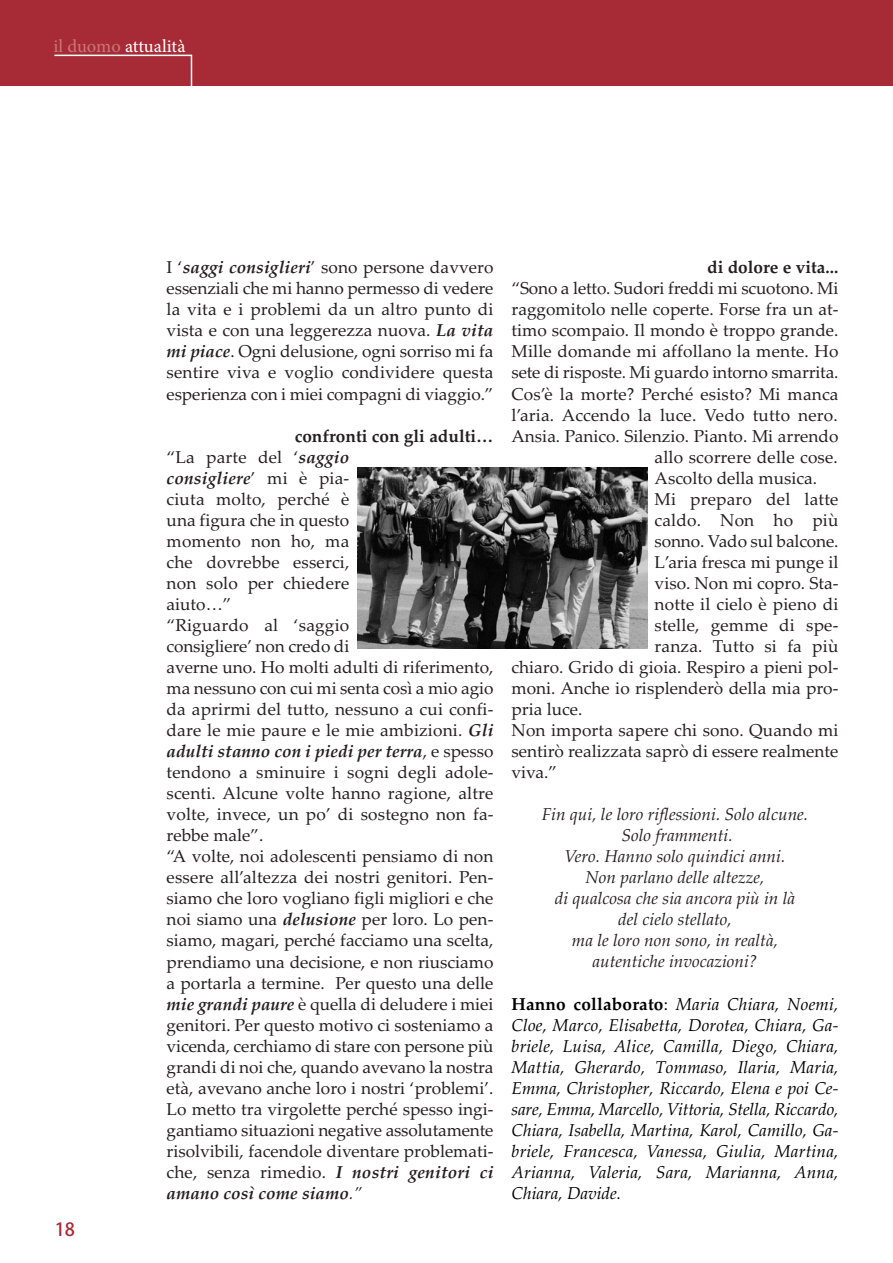
<style>
.page{position:relative;width:893px;height:1263px;background:#fff}
.page>*{position:absolute;margin:0;border:0;box-sizing:border-box;transform-origin:0 0}
.t1{font:18px "Adobe Hebrew";letter-spacing:-.005em;color:#fff}
.t2{font:18px "Adobe Heiti Std";color:#a72b36}
.t3{font:17.25px/21px "Palatino Linotype";color:#231f20;text-align:justify}
.t4{font:italic 17.25px/21px "Palatino Linotype";letter-spacing:.01em;color:#000;text-align:justify}
.t5{font:italic 17.25px/21px "Palatino Linotype";color:#231f20;text-align:center}
.t6{font:700 17.25px "Palatino Linotype";color:#231f20}
.s1{color:#c97677}
.s2{font-weight:700;font-style:italic}
.s3{font-weight:700}
.s4{font-style:italic}
.s5{font-weight:700;font-style:normal}
.s6{font-style:normal}
</style>
<div class="page">
<div style="left:0;top:0;width:893px;height:85px;background:#a72b36"></div>
<svg style="left:53px;top:54px;width:140px;height:32px"></svg>
<img style="left:357px;top:467px;width:290px;height:182px">
<p class="t1" style="left:53px;top:39px;width:133px"><span class="s1">il duomo</span> attualità</p>
<p class="t2" style="left:55px;top:1219px;width:22px">18</p>
<p class="t3" style="left:167px;top:257px;width:328px">I ‘<span class="s2">saggi consiglieri</span>’ sono persone davvero essenziali che mi hanno permesso di vedere la vita e i problemi da un altro punto di vista e con una leggerezza nuova. <span class="s2">La vita mi piace</span>. Ogni delusione, ogni sorriso mi fa sentire viva e voglio condividere questa esperienza con i miei compagni di viaggio.”</p>
<p class="t3" style="left:167px;top:425px;width:328px;text-align:left;text-indent:128px"><span class="s3">confronti con gli adulti… </span>“La parte del ‘<span class="s2">saggio<br>consigliere</span>’ mi è pia-<br>ciuta molto, perché è<br>una figura che in questo<br>momento non ho, ma<br>che dovrebbe esserci,<br>non solo per chiedere<br>aiuto…”<br>“Riguardo al ‘saggio<br>consigliere’ non credo di<br>averne uno. Ho molti adulti di riferimento, ma nessuno con cui mi senta così a mio agio da aprirmi del tutto, nessuno a cui confi&shy;dare le mie paure e le mie ambizioni. <span class="s2">Gli adulti stanno con i piedi per terra</span>, e spesso tendono a sminuire i sogni degli adole&shy;scenti. Alcune volte hanno ragione, altre volte, invece, un po’ di sostegno non fa&shy;rebbe male”.<br>“A volte, noi adolescenti pensiamo di non essere all’altezza dei nostri genitori. Pen&shy;siamo che loro vogliano figli migliori e che noi siamo una <span class="s2">delusione</span> per loro. Lo pen&shy;siamo, magari, perché facciamo una scelta, prendiamo una decisione, e non riusciamo a portarla a termine. Per questo una delle <span class="s2">mie grandi paure</span> è quella di deludere i miei genitori. Per questo motivo ci sosteniamo a vicenda, cerchiamo di stare con persone più grandi di noi che, quando avevano la nostra età, avevano anche loro i nostri ‘problemi’.<br>Lo metto tra virgolette perché spesso ingi&shy;gantiamo situazioni negative assolutamente risolvibili, facendole diventare problemati&shy;che, senza rimedio. <span class="s2">I nostri genitori ci amano così come siamo</span><span class="s4">.”</span></p>
<p class="t6" style="left:707px;top:257px;width:133px">di dolore e vita...</p>
<p class="t3" style="left:511px;top:278px;width:328px">“Sono a letto. Sudori freddi mi scuotono. Mi</p>
<p class="t3" style="left:511px;top:299px;width:328px">raggomitolo nelle coperte. Forse fra un at-</p>
<p class="t3" style="left:511px;top:320px;width:328px">timo scompaio. Il mondo è troppo grande.</p>
<p class="t3" style="left:511px;top:341px;width:328px">Mille domande mi affollano la mente. Ho</p>
<p class="t3" style="left:511px;top:362px;width:328px">sete di risposte. Mi guardo intorno smarrita.</p>
<p class="t3" style="left:511px;top:383px;width:328px">Cos’è la morte? Perché esisto? Mi manca</p>
<p class="t3" style="left:511px;top:404px;width:328px">l’aria. Accendo la luce. Vedo tutto nero.</p>
<p class="t3" style="left:511px;top:425px;width:328px">Ansia. Panico. Silenzio. Pianto. Mi arrendo</p>
<p class="t3" style="left:655px;top:446px;width:185px">allo scorrere delle cose.</p>
<p class="t3" style="left:655px;top:467px;width:164px">Ascolto della musica.</p>
<p class="t3" style="left:655px;top:488px;width:185px">Mi preparo del latte</p>
<p class="t3" style="left:655px;top:509px;width:185px">caldo. Non ho più</p>
<p class="t3" style="left:655px;top:530px;width:185px">sonno. Vado sul balcone.</p>
<p class="t3" style="left:655px;top:551px;width:185px">L’aria fresca mi punge il</p>
<p class="t3" style="left:655px;top:572px;width:185px">viso. Non mi copro. Sta-</p>
<p class="t3" style="left:655px;top:593px;width:185px">notte il cielo è pieno di</p>
<p class="t3" style="left:655px;top:614px;width:185px">stelle, gemme di spe-</p>
<p class="t3" style="left:655px;top:635px;width:185px">ranza. Tutto si fa più</p>
<p class="t3" style="left:511px;top:656px;width:328px">chiaro. Grido di gioia. Respiro a pieni pol-</p>
<p class="t3" style="left:511px;top:677px;width:328px">moni. Anche io risplenderò della mia pro-</p>
<p class="t3" style="left:511px;top:699px;width:72px">pria luce.</p>
<p class="t3" style="left:511px;top:720px;width:328px">Non importa sapere chi sono. Quando mi</p>
<p class="t3" style="left:511px;top:741px;width:328px">sentirò realizzata saprò di essere realmente</p>
<p class="t3" style="left:511px;top:762px;width:47px">viva.”</p>
<p class="t5" style="left:542px;top:804px;width:268px">Fin qui, le loro riflessioni. Solo alcune.<br>Solo frammenti.<br>Vero. Hanno solo quindici anni.<br>Non parlano delle altezze,<br>di qualcosa che sia ancora più in là<br>del cielo stellato,<br>ma le loro non sono, in realtà, autentiche invocazioni?</p>
<p class="t4" style="left:511px;top:993px;width:328px"><span class="s5">Hanno collaborato</span><span class="s6">:</span> Maria Chiara, Noemi, Cloe, Marco, Elisabetta, Dorotea, Chiara, Ga&shy;briele, Luisa, Alice, Camilla, Diego, Chiara, Mattia, Gherardo, Tommaso, Ilaria, Maria, Emma, Christopher, Riccardo, Elena e poi Ce&shy;sare, Emma, Marcello, Vittoria, Stella, Riccardo, Chiara, Isabella, Martina, Karol, Camillo, Ga&shy;briele, Francesca, Vanessa, Giulia, Martina, Arianna, Valeria, Sara, Marianna, Anna, Chiara, Davide.</p>
</div>
